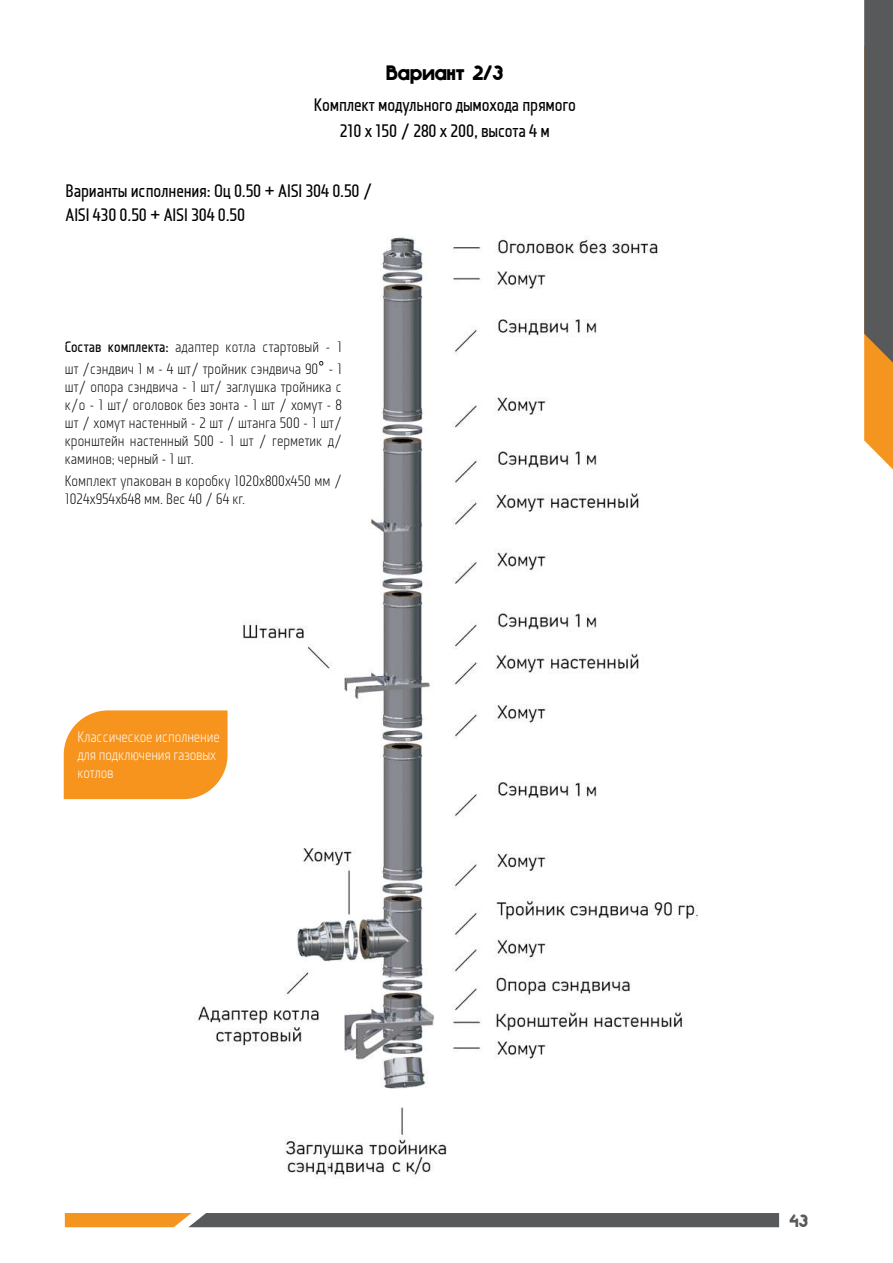
<style>
.page{position:relative;width:893px;height:1263px;background:#fff}
.page>*{position:absolute;margin:0;border:0;box-sizing:border-box;transform-origin:0 0}
.t1{font:21px "Rostov";color:#000}
.t2{font:700 18px/25.8px "Monitorica";letter-spacing:-.01em;color:#000;text-align:center}
.t3{font:18px "Rostov";color:#58595b}
.t4{font:15px/18px "Monitorica";color:#000}
.t5{font:15px/18px "Monitorica";letter-spacing:-.01em;color:#fff}
.s1{font-weight:700}
.s2{font-size:18px}
</style>
<div class="page">
<svg style="left:864px;top:0;width:29px;height:470px;background:#816c53"></svg>
<svg style="left:65px;top:1213px;width:714px;height:14px;background:#756654"></svg>
<img style="left:153px;top:236px;width:545px;height:942px">
<svg style="left:64px;top:710px;width:164px;height:89px;background:#f79a2c"></svg>
<h1 class="t1" style="left:386px;top:58px;width:118px">Вариант 2/3</h1>
<p class="t2" style="left:314px;top:92px;width:264px">Комплект модульного дымохода прямого<br>210 х 150 / 280 х 200, высота 4 м</p>
<p class="t2" style="left:66px;top:179px;width:309px;line-height:24px;text-align:left">Варианты исполнения: Оц 0.50 + AISI 304 0.50 /<br>AISI 430 0.50 + AISI 304 0.50</p>
<p class="t4" style="left:65px;top:336px;width:279px;line-height:21.6px"><span class="s1">Состав комплекта:</span> адаптер котла стартовый - 1 шт /сэндвич 1 м - 4 шт/ тройник сэндвича 90<span class="s2">°</span> - 1</p>
<p class="t4" style="left:65px;top:377px;width:279px;text-align:justify">шт/ опора сэндвича - 1 шт/ заглушка тройника с к/о - 1 шт/ оголовок без зонта - 1 шт / хомут - 8 шт / хомут настенный - 2 шт / штанга 500 - 1 шт/ кронштейн настенный 500 - 1 шт / герметик д/ каминов; черный - 1 шт.</p>
<p class="t4" style="left:65px;top:472px;width:279px">Комплект упакован в коробку 1020х800х450 мм /<br>1024х954х648 мм. Вес 40 / 64 кг.</p>
<p class="t5" style="left:77px;top:727px;width:144px">Классическое исполнение для подключения газовых котлов</p>
<p class="t3" style="left:790px;top:1208px;width:20px">43</p>
</div>
